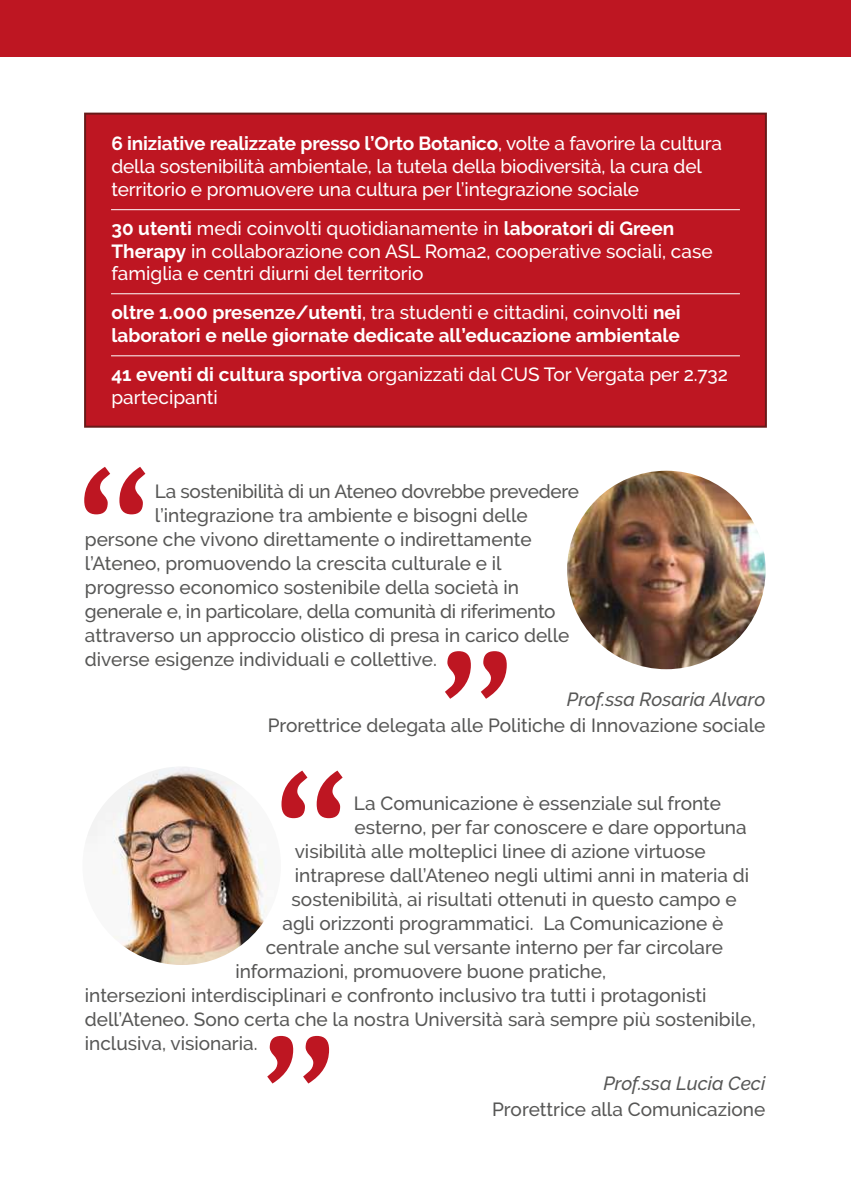
<style>
.page{position:relative;width:851px;height:1191px;background:#fff}
.page>*{position:absolute;margin:0;border:0;box-sizing:border-box;transform-origin:0 0}
.t1{font:160px/265.2px "Trebuchet MS";color:#be1622}
.t2{font:500 19px "Raleway";color:#575756}
.t3{font:500 19px/22.8px "Raleway";letter-spacing:-.005em;color:#fff}
.t4{font:700 19px/22.8px "Raleway";color:#fff}
.t5{font:italic 500 19px "Raleway";color:#575756}
.s1{font-weight:700}
.s2{font-weight:500}
</style>
<div class="page">
<div style="left:0;top:0;width:850px;height:57px;background:#be1622"></div>
<div style="left:84px;top:113px;width:682px;height:315px;background:#be1622;border:2px solid #671a19"></div>
<img style="left:567px;top:471px;width:198px;height:198px;border-radius:99px">
<img style="left:82px;top:766px;width:199px;height:199px;border-radius:99px">
<hr style="left:111px;top:209px;width:628px;height:1px;background:#fff">
<hr style="left:111px;top:293px;width:628px;height:1px;background:#fff">
<hr style="left:111px;top:355px;width:628px;height:1px;background:#fff">
<p class="t3" style="left:111px;top:132px;width:612px"><span class="s1">6 iniziative realizzate presso l’Orto Botanico</span>, volte a favorire la cultura della sostenibilità ambientale, la tutela della biodiversità, la cura del territorio e promuovere una cultura per l’integrazione sociale</p>
<p class="t3" style="left:111px;top:217px;width:602px"><span class="s1">30 utenti</span> medi coinvolti quotidianamente in <span class="s1">laboratori di Green<br>Therapy</span> in collaborazione con ASL Roma2, cooperative sociali, case famiglia e centri diurni del territorio</p>
<p class="t4" style="left:111px;top:301px;width:570px">oltre 1.000 presenze/utenti<span class="s2">, tra studenti e cittadini, coinvolti</span> nei laboratori e nelle giornate dedicate all’educazione ambientale</p>
<p class="t3" style="left:111px;top:363px;width:618px"><span class="s1">41 eventi di cultura sportiva</span> organizzati dal CUS Tor Vergata per 2.732 partecipanti</p>
<h1 class="t1" style="left:71px;top:398px;width:85px">“</h1>
<p class="t2" style="left:155px;top:480px;width:425px">La sostenibilità di un Ateneo dovrebbe prevedere</p>
<p class="t2" style="left:155px;top:504px;width:374px">l’integrazione tra ambiente e bisogni delle</p>
<p class="t2" style="left:85px;top:528px;width:448px">persone che vivono direttamente o indirettamente</p>
<p class="t2" style="left:85px;top:552px;width:418px">l’Ateneo, promuovendo la crescita culturale e il</p>
<p class="t2" style="left:85px;top:576px;width:435px">progresso economico sostenibile della società in</p>
<p class="t2" style="left:85px;top:600px;width:472px">generale e, in particolare, della comunità di riferimento</p>
<p class="t2" style="left:85px;top:624px;width:486px">attraverso un approccio olistico di presa in carico delle</p>
<p class="t2" style="left:85px;top:648px;width:353px">diverse esigenze individuali e collettive.</p>
<p class="t5" style="left:567px;top:688px;width:200px">Prof.ssa Rosaria Alvaro</p>
<p class="t2" style="left:268px;top:714px;width:499px">Prorettrice delegata alle Politiche di Innovazione sociale</p>
<h1 class="t1" style="left:432px;top:582px;width:85px">”</h1>
<h1 class="t1" style="left:254px;top:701px;width:99px">“ ”</h1>
<p class="t2" style="left:354px;top:792px;width:368px">La Comunicazione è essenziale sul fronte</p>
<p class="t2" style="left:354px;top:816px;width:393px">esterno, per far conoscere e dare opportuna</p>
<p class="t2" style="left:295px;top:840px;width:412px">visibilità alle molteplici linee di azione virtuose</p>
<p class="t2" style="left:295px;top:864px;width:455px">intraprese dall’Ateneo negli ultimi anni in materia di</p>
<p class="t2" style="left:291px;top:888px;width:446px">sostenibilità, ai risultati ottenuti in questo campo e</p>
<p class="t2" style="left:282px;top:912px;width:442px">agli orizzonti programmatici. La Comunicazione è</p>
<p class="t2" style="left:266px;top:936px;width:458px">centrale anche sul versante interno per far circolare</p>
<p class="t2" style="left:235px;top:960px;width:372px">informazioni, promuovere buone pratiche,</p>
<p class="t2" style="left:85px;top:984px;width:623px">intersezioni interdisciplinari e confronto inclusivo tra tutti i protagonisti</p>
<p class="t2" style="left:85px;top:1008px;width:672px">dell’Ateneo. Sono certa che la nostra Università sarà sempre più sostenibile,</p>
<p class="t2" style="left:85px;top:1032px;width:174px">inclusiva, visionaria.</p>
<p class="t5" style="left:603px;top:1072px;width:163px">Prof.ssa Lucia Ceci</p>
<p class="t2" style="left:492px;top:1098px;width:275px">Prorettrice alla Comunicazione</p>
</div>
